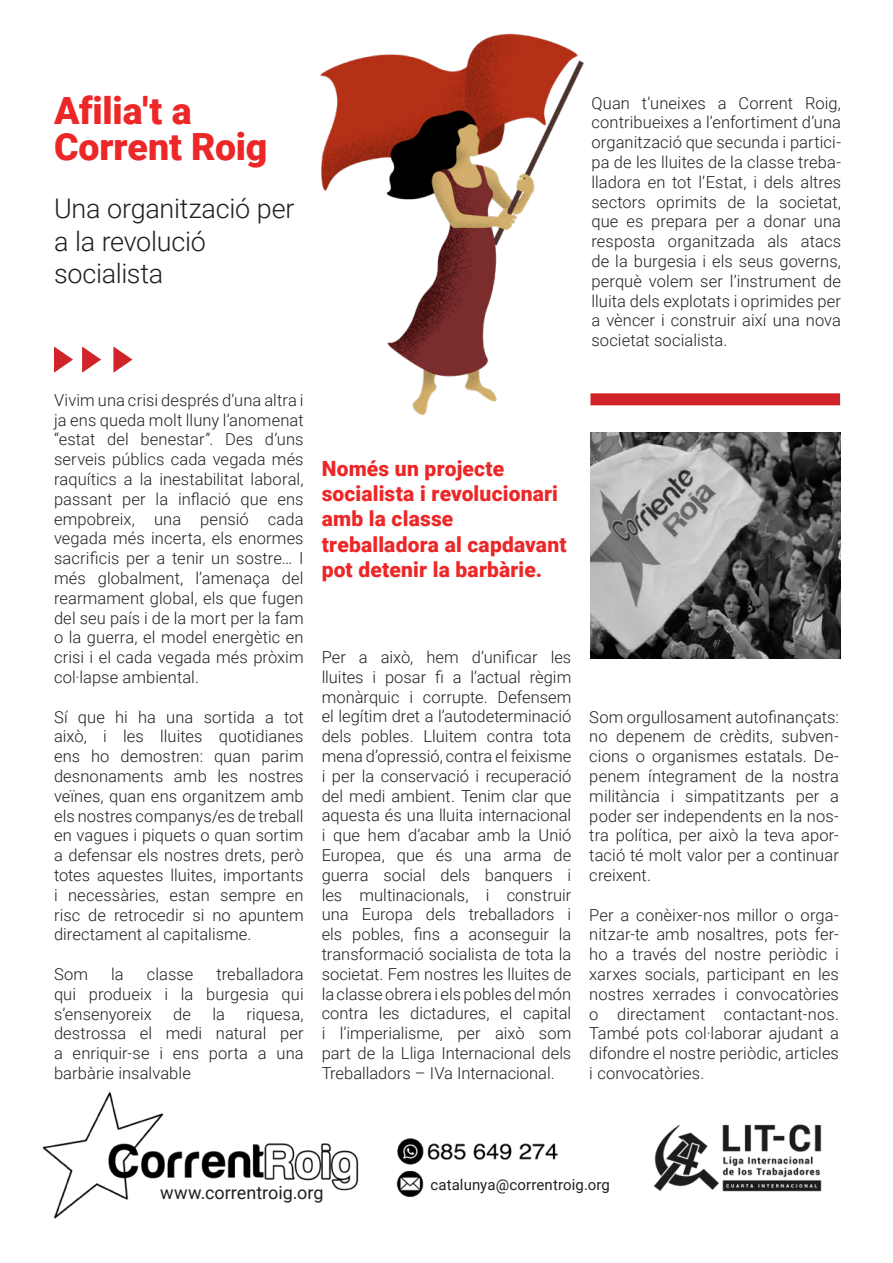
<style>
.page{position:relative;width:893px;height:1263px;background:#fff}
.page>*{position:absolute;margin:0;border:0;box-sizing:border-box;transform-origin:0 0}
.t1{font:900 37.5px "Roboto";letter-spacing:-.005em;color:#ec2728}
.t2{font:300 27px/32.4px "Roboto";letter-spacing:-.01em;color:#231f20}
.t3{font:900 21px/25.2px "Roboto";letter-spacing:.01em;color:#ec2728}
.t4{font:18px "Roboto";color:#231f20}
.t5{font:300 16.5px/19.8px "Roboto";letter-spacing:.005em;color:#231f20;text-align:justify}
.t6{font:15px "Roboto";letter-spacing:.005em;color:#231f20}
</style>
<div class="page">
<img style="left:42px;top:1092px;width:317px;height:127px">
<img style="left:654px;top:1124px;width:168px;height:68px">
<img style="left:396px;top:1138px;width:162px;height:59px">
<svg style="left:54px;top:346px;width:19px;height:27px"></svg>
<svg style="left:82px;top:346px;width:19px;height:27px"></svg>
<svg style="left:113px;top:346px;width:19px;height:27px"></svg>
<img style="left:320px;top:33px;width:280px;height:382px">
<div style="left:590px;top:393px;width:250px;height:12px;background:#d1232a"></div>
<img style="left:590px;top:433px;width:250px;height:225px">
<div style="left:425px;top:1166px;width:181px;height:30px;background:#fff"></div>
<p class="t1" style="left:54px;top:85px;width:139px">Afilia't a</p>
<p class="t1" style="left:54px;top:121px;width:215px">Corrent Roig</p>
<p class="t2" style="left:54px;top:192px;width:242px">Una organització per a la revolució</p>
<p class="t2" style="left:54px;top:256px;width:111px">socialista</p>
<p class="t5" style="left:591px;top:92px;width:251px">Quan t’uneixes a Corrent Roig, contribueixes a l’enfortiment d’una organització que secunda i partici&shy;pa de les lluites de la classe treba&shy;lladora en tot l’Estat, i dels altres sectors oprimits de la societat, que es prepara per a donar una resposta organitzada als atacs de la burgesia i els seus governs, perquè volem ser l’instrument de lluita dels explotats i oprimides per a vèncer i construir així una nova societat socialista.</p>
<p class="t5" style="left:54px;top:389px;width:251px">Vivim una crisi després d’una altra i ja ens queda molt lluny l’anomenat “estat del benestar”. Des d’uns serveis públics cada vegada més raquítics a la inestabilitat laboral, passant per la inflació que ens empobreix, una pensió cada vegada més incerta, els enormes sacrificis per a tenir un sostre… I més globalment, l’amenaça del rearmament global, els que fugen del seu país i de la mort per la fam o la guerra, el model energètic en crisi i el cada vegada més pròxim col·lapse ambiental.</p>
<p class="t5" style="left:54px;top:706px;width:251px">Sí que hi ha una sortida a tot això, i les lluites quotidianes ens ho demostren: quan parim desnonaments amb les nostres veïnes, quan ens organitzem amb els nostres companys/es de treball en vagues i piquets o quan sortim a defensar els nostres drets, però totes aquestes lluites, importants i necessàries, estan sempre en risc de retrocedir si no apuntem directament al capitalisme.</p>
<p class="t5" style="left:54px;top:964px;width:36px">Som</p>
<p class="t5" style="left:111px;top:964px;width:14px">la</p>
<p class="t5" style="left:147px;top:964px;width:48px">classe</p>
<p class="t5" style="left:54px;top:964px;width:251px;text-indent:162px">treballadora qui produeix i la burgesia qui s’ensenyoreix</p>
<p class="t5" style="left:173px;top:1003px;width:19px">de</p>
<p class="t5" style="left:212px;top:1003px;width:14px">la</p>
<p class="t5" style="left:54px;top:1003px;width:251px;text-indent:192px">riquesa, destrossa el medi natural per a enriquir-se i ens porta a una barbàrie insalvable</p>
<p class="t3" style="left:322px;top:455px;width:246px">Només un projecte socialista i revolucionari amb la classe treballadora al capdavant pot detenir la barbàrie.</p>
<p class="t5" style="left:322px;top:647px;width:251px">Per a això, hem d’unificar les lluites i posar fi a l’actual règim monàrquic i corrupte. Defensem el legítim dret a l’autodeterminació dels pobles. Lluitem contra tota mena d’opressió, contra el feixisme i per la conservació i recuperació del medi ambient. Tenim clar que aquesta és una lluita internacional i que hem d’acabar amb la Unió Europea, que és una arma de guerra social dels banquers i les multinacionals, i construir una Europa dels treballadors i els pobles, fins a aconseguir la transformació socialista de tota la societat. Fem nostres les lluites de la classe obrera i els pobles del món contra les dictadures, el capital i l’imperialisme, per això som part de la Lliga Internacional dels Treballadors – IVa Internacional.</p>
<p class="t5" style="left:589px;top:706px;width:251px">Som orgullosament autofinançats: no depenem de crèdits, subven&shy;cions o organismes estatals. De&shy;penem íntegrament de la nostra militància i simpatitzants per a poder ser independents en la nos&shy;tra política, per això la teva apor&shy;tació té molt valor per a continuar creixent.</p>
<p class="t5" style="left:589px;top:904px;width:251px">Per a conèixer-nos millor o orga&shy;nitzar-te amb nosaltres, pots fer&shy;ho a través del nostre periòdic i xarxes socials, participant en les nostres xerrades i convocatòries o directament contactant-nos.<br>També pots col·laborar ajudant a difondre el nostre periòdic, articles i convocatòries.</p>
<p class="t4" style="left:160px;top:1179px;width:165px">www.correntroig.org</p>
<p class="t6" style="left:431px;top:1174px;width:181px">catalunya@correntroig.org</p>
</div>
